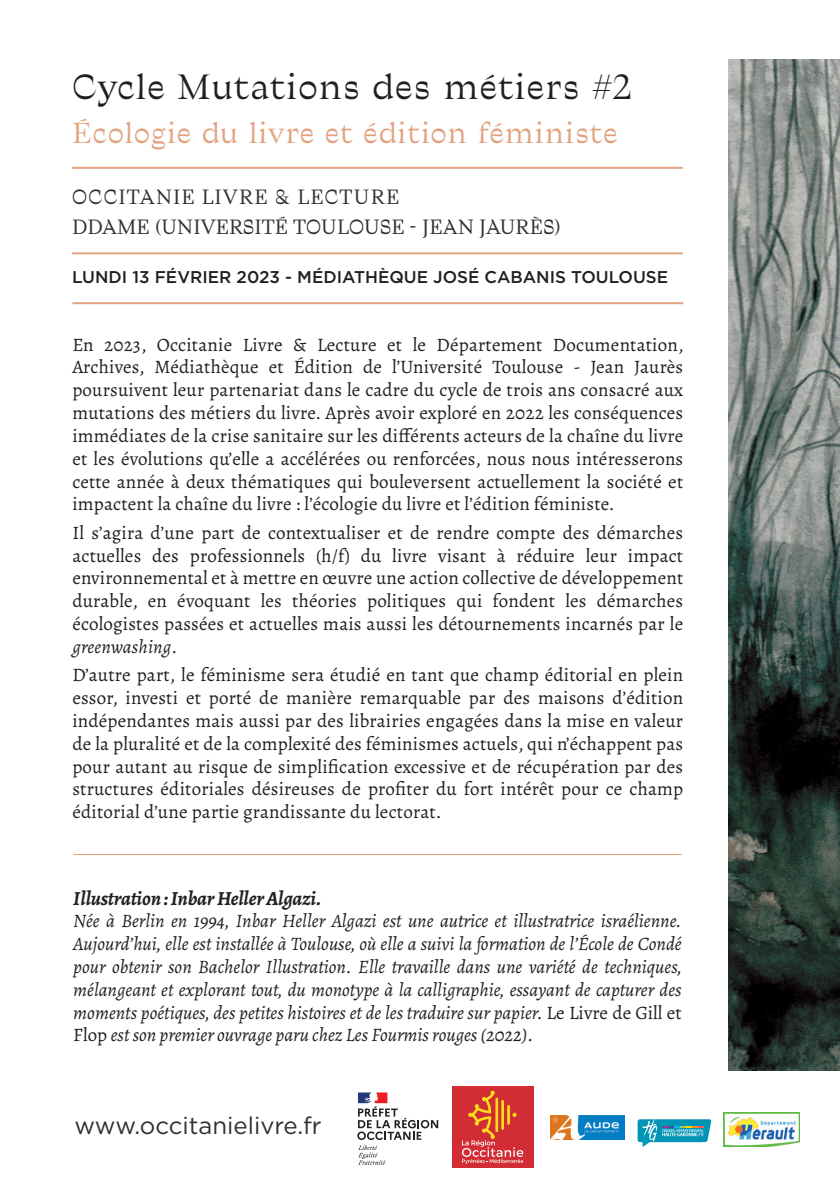
<style>
.page{position:relative;width:840px;height:1191px;background:#fff}
.page>*{position:absolute;margin:0;border:0;box-sizing:border-box;transform-origin:0 0}
.Titre_Des_livres_aux{font:34px "Traulha Regulara";color:#231f20}
.Sous-titre_journée{font:28px "Traulha Regulara";color:#e1a380}
.Site_web_OLL_4e_couv{font:24px "Gotham";color:#312f30}
.Organisateurs_4e{font:20px "Traulha Jornau";color:#312f30}
.Crédit_photo{font:italic 700 20px "Alegreya";letter-spacing:-.01em;color:#231f20}
.Organisateurs_4e-2{font:20px "Traulha Jornau";letter-spacing:.05em;color:#312f30}
.Note_intention{font:19px/22.8px "Alegreya";letter-spacing:.01em;color:#231f20;text-align:justify}
.texte_Illustrateur{font:italic 19px/22.8px "Alegreya";color:#231f20;text-align:justify}
.Date_et_lieu{font:500 17px "Gotham";color:#231f20}
.s1{font-style:italic}
.s2{font-style:normal}
</style>
<div class="page">
<svg style="left:357px;top:1092px;width:81px;height:72px"></svg>
<div style="left:451px;top:1086px;width:82px;height:81px;background:#d22c34"></div>
<svg style="left:461px;top:1090px;width:62px;height:73px"></svg>
<img style="left:550px;top:1115px;width:74px;height:24px">
<img style="left:723px;top:1112px;width:75px;height:34px">
<svg style="left:637px;top:1119px;width:74px;height:28px"></svg>
<hr style="left:72px;top:167px;width:610px;height:2px;background:#e1a380">
<hr style="left:72px;top:252px;width:610px;height:2px;background:#e1a380">
<hr style="left:72px;top:302px;width:610px;height:2px;background:#e1a380">
<hr style="left:73px;top:854px;width:608px;height:1px;background:#e1a380">
<img style="left:728px;top:60px;width:111px;height:1011px">
<p class="Titre_Des_livres_aux" style="left:72px;top:67px;width:562px">Cycle Mutations des métiers #2</p>
<p class="Sous-titre_journée" style="left:72px;top:116px;width:547px">Écologie du livre et édition féministe</p>
<p class="Organisateurs_4e-2" style="left:72px;top:185px;width:328px">OCCITANIE LIVRE &amp; LECTURE</p>
<p class="Organisateurs_4e" style="left:72px;top:215px;width:490px">DDAME (UNIVERSITÉ TOULOUSE - JEAN JAURÈS)</p>
<p class="Date_et_lieu" style="left:72px;top:266px;width:597px">LUNDI 13 FÉVRIER 2023 - MÉDIATHÈQUE JOSÉ CABANIS TOULOUSE</p>
<p class="Note_intention" style="left:72px;top:333px;width:612px">En 2023, Occitanie Livre &amp; Lecture et le Département Documentation, Archives, Médiathèque et Édition de l’Université Toulouse - Jean Jaurès poursuivent leur partenariat dans le cadre du cycle de trois ans consacré aux mutations des métiers du livre. Après avoir exploré en 2022 les conséquences immédiates de la crise sanitaire sur les différents acteurs de la chaîne du livre et les évolutions qu’elle a accélérées ou renforcées, nous nous intéresserons cette année à deux thématiques qui bouleversent actuellement la société et impactent la chaîne du livre : l’écologie du livre et l’édition féministe.</p>
<p class="Note_intention" style="left:72px;top:521px;width:612px">Il s’agira d’une part de contextualiser et de rendre compte des démarches actuelles des professionnels (h/f) du livre visant à réduire leur impact environnemental et à mettre en œuvre une action collective de développement durable, en évoquant les théories politiques qui fondent les démarches écologistes passées et actuelles mais aussi les détournements incarnés par le <span class="s1">greenwashing</span>.</p>
<p class="Note_intention" style="left:72px;top:663px;width:612px">D’autre part, le féminisme sera étudié en tant que champ éditorial en plein essor, investi et porté de manière remarquable par des maisons d’édition indépendantes mais aussi par des librairies engagées dans la mise en valeur de la pluralité et de la complexité des féminismes actuels, qui n’échappent pas pour autant au risque de simplification excessive et de récupération par des structures éditoriales désireuses de profiter du fort intérêt pour ce champ éditorial d’une partie grandissante du lectorat.</p>
<p class="Crédit_photo" style="left:73px;top:883px;width:249px">Illustration : Inbar Heller Algazi.</p>
<p class="texte_Illustrateur" style="left:73px;top:909px;width:609px">Née à Berlin en 1994, Inbar Heller Algazi est une autrice et illustratrice israélienne.<br>Aujourd’hui, elle est installée à Toulouse, où elle a suivi la formation de l’École de Condé pour obtenir son Bachelor Illustration. Elle travaille dans une variété de techniques, mélangeant et explorant tout, du monotype à la calligraphie, essayant de capturer des moments poétiques, des petites histoires et de les traduire sur papier. <span class="s2">Le Livre de Gill et Flop</span> est son premier ouvrage paru chez Les Fourmis rouges (2022).</p>
<p class="Site_web_OLL_4e_couv" style="left:74px;top:1110px;width:248px">www.occitanielivre.fr</p>
</div>
